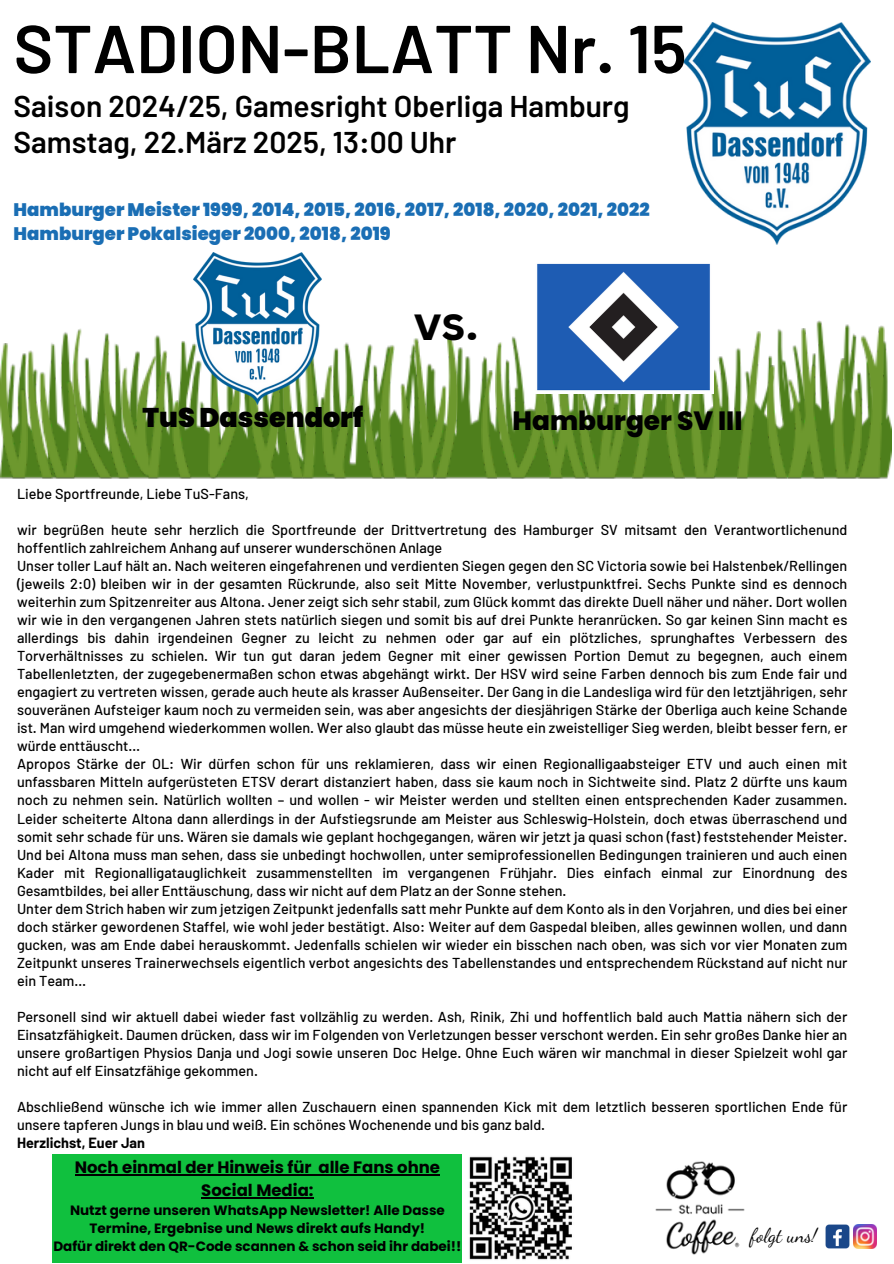
<style>
.page{position:relative;width:894px;height:1264px;background:#fff}
.page>*{position:absolute;margin:0;border:0;box-sizing:border-box;transform-origin:0 0}
.t1{font:600 67.5px "Barlow";color:#000}
.t2{font:700 48px "Canva Sans";color:#000}
.t3{font:600 30px/36px "Barlow";color:#000}
.t4{font:900 27px "Poppins";color:#000}
.t5{font:800 26.4px "Poppins";color:#000}
.t6{font:19.8px "Dancing Script";color:#000}
.t7{font:900 18.15px/23.7px "Poppins";color:#1a6eb4}
.t8{font:700 16.5px/22.5px "Poppins";color:#000;text-align:center}
.t9{font:500 14.4px/18px "Barlow";color:#000;text-align:justify}
.t10{font:700 14.4px "Barlow";color:#000}
.t11{font:700 13.5px/18px "Poppins";color:#000;text-align:center}
</style>
<div class="page">
<img style="left:29px;top:321px;width:862px;height:157px">
<img style="left:209px;top:404px;width:31px;height:74px">
<img style="left:323px;top:366px;width:30px;height:112px">
<img style="left:482px;top:370px;width:13px;height:108px">
<img style="left:39px;top:372px;width:39px;height:107px">
<img style="left:173px;top:400px;width:19px;height:78px">
<img style="left:665px;top:393px;width:19px;height:85px">
<img style="left:690px;top:324px;width:30px;height:154px">
<img style="left:363px;top:379px;width:17px;height:99px">
<img style="left:249px;top:404px;width:32px;height:74px">
<img style="left:72px;top:328px;width:40px;height:150px">
<img style="left:380px;top:345px;width:14px;height:134px">
<img style="left:586px;top:393px;width:44px;height:86px">
<img style="left:737px;top:331px;width:23px;height:148px">
<img style="left:767px;top:366px;width:19px;height:112px">
<img style="left:786px;top:328px;width:37px;height:150px">
<img style="left:832px;top:358px;width:29px;height:121px">
<img style="left:858px;top:325px;width:26px;height:153px">
<img style="left:400px;top:337px;width:35px;height:141px">
<img style="left:435px;top:333px;width:23px;height:145px">
<img style="left:129px;top:351px;width:39px;height:127px">
<img style="left:102px;top:339px;width:27px;height:139px">
<img style="left:282px;top:404px;width:34px;height:75px">
<img style="left:632px;top:393px;width:21px;height:86px">
<img style="left:495px;top:336px;width:91px;height:143px">
<img style="left:0;top:343px;width:27px;height:135px">
<img style="left:27px;top:351px;width:26px;height:127px">
<img style="left:825px;top:1224px;width:31px;height:25px">
<img style="left:655px;top:1161px;width:90px;height:94px">
<img style="left:853px;top:1224px;width:23px;height:24px">
<img style="left:193px;top:252px;width:128px;height:152px">
<img style="left:683px;top:23px;width:187px;height:221px">
<img style="left:469px;top:1156px;width:103px;height:104px">
<div style="left:53px;top:1154px;width:409px;height:108px;background:#10c03e"></div>
<img style="left:533px;top:263px;width:180px;height:130px">
<hr style="left:75px;top:1174px;width:236px;height:1px;background:#000">
<hr style="left:318px;top:1174px;width:122px;height:1px;background:#000">
<hr style="left:201px;top:1196px;width:112px;height:2px;background:#000">
<p class="t1" style="left:14px;top:6px;width:674px">STADION-BLATT Nr. 15</p>
<p class="t3" style="left:14px;top:87px;width:617px">Saison 2024/25, Gamesright Oberliga Hamburg<br>Samstag, 22.März 2025, 13:00 Uhr</p>
<p class="t7" style="left:14px;top:198px;width:637px">Hamburger Meister 1999, 2014, 2015, 2016, 2017, 2018, 2020, 2021, 2022<br>Hamburger Pokalsieger 2000, 2018, 2019</p>
<p class="t2" style="left:413px;top:289px;width:66px">vs.</p>
<p class="t4" style="left:142px;top:398px;width:222px">TuS Dassendorf</p>
<p class="t5" style="left:512px;top:402px;width:231px">Hamburger SV III</p>
<h2 class="t9" style="left:17px;top:484px;width:233px">Liebe Sportfreunde, Liebe TuS-Fans,</h2>
<p class="t9" style="left:17px;top:520px;width:831px">wir begrüßen heute sehr herzlich die Sportfreunde der Drittvertretung des Hamburger SV mitsamt den Verantwortlichenund hoffentlich zahlreichem Anhang auf unserer wunderschönen Anlage</p>
<p class="t9" style="left:17px;top:556px;width:831px">Unser toller Lauf hält an. Nach weiteren eingefahrenen und verdienten Siegen gegen den SC Victoria sowie bei Halstenbek/Rellingen (jeweils 2:0) bleiben wir in der gesamten Rückrunde, also seit Mitte November, verlustpunktfrei. Sechs Punkte sind es dennoch weiterhin zum Spitzenreiter aus Altona. Jener zeigt sich sehr stabil, zum Glück kommt das direkte Duell näher und näher. Dort wollen wir wie in den vergangenen Jahren stets natürlich siegen und somit bis auf drei Punkte heranrücken. So gar keinen Sinn macht es allerdings bis dahin irgendeinen Gegner zu leicht zu nehmen oder gar auf ein plötzliches, sprunghaftes Verbessern des Torverhältnisses zu schielen. Wir tun gut daran jedem Gegner mit einer gewissen Portion Demut zu begegnen, auch einem Tabellenletzten, der zugegebenermaßen schon etwas abgehängt wirkt. Der HSV wird seine Farben dennoch bis zum Ende fair und engagiert zu vertreten wissen, gerade auch heute als krasser Außenseiter. Der Gang in die Landesliga wird für den letztjährigen, sehr souveränen Aufsteiger kaum noch zu vermeiden sein, was aber angesichts der diesjährigen Stärke der Oberliga auch keine Schande ist. Man wird umgehend wiederkommen wollen. Wer also glaubt das müsse heute ein zweistelliger Sieg werden, bleibt besser fern, er würde enttäuscht…</p>
<p class="t9" style="left:17px;top:754px;width:831px">Apropos Stärke der OL: Wir dürfen schon für uns reklamieren, dass wir einen Regionalligaabsteiger ETV und auch einen mit unfassbaren Mitteln aufgerüsteten ETSV derart distanziert haben, dass sie kaum noch in Sichtweite sind. Platz 2 dürfte uns kaum noch zu nehmen sein. Natürlich wollten – und wollen - wir Meister werden und stellten einen entsprechenden Kader zusammen.<br>Leider scheiterte Altona dann allerdings in der Aufstiegsrunde am Meister aus Schleswig-Holstein, doch etwas überraschend und somit sehr schade für uns. Wären sie damals wie geplant hochgegangen, wären wir jetzt ja quasi schon (fast) feststehender Meister.<br>Und bei Altona muss man sehen, dass sie unbedingt hochwollen, unter semiprofessionellen Bedingungen trainieren und auch einen Kader mit Regionalligatauglichkeit zusammenstellten im vergangenen Frühjahr. Dies einfach einmal zur Einordnung des Gesamtbildes, bei aller Enttäuschung, dass wir nicht auf dem Platz an der Sonne stehen.</p>
<h1 class="t9" style="left:17px;top:898px;width:831px">Unter dem Strich haben wir zum jetzigen Zeitpunkt jedenfalls satt mehr Punkte auf dem Konto als in den Vorjahren, und dies bei einer doch stärker gewordenen Staffel, wie wohl jeder bestätigt. Also: Weiter auf dem Gaspedal bleiben, alles gewinnen wollen, und dann gucken, was am Ende dabei herauskommt. Jedenfalls schielen wir wieder ein bisschen nach oben, was sich vor vier Monaten zum Zeitpunkt unseres Trainerwechsels eigentlich verbot angesichts des Tabellenstandes und entsprechendem Rückstand auf nicht nur ein Team…</h1>
<p class="t9" style="left:17px;top:1006px;width:831px">Personell sind wir aktuell dabei wieder fast vollzählig zu werden. Ash, Rinik, Zhi und hoffentlich bald auch Mattia nähern sich der Einsatzfähigkeit. Daumen drücken, dass wir im Folgenden von Verletzungen besser verschont werden. Ein sehr großes Danke hier an unsere großartigen Physios Danja und Jogi sowie unseren Doc Helge. Ohne Euch wären wir manchmal in dieser Spielzeit wohl gar nicht auf elf Einsatzfähige gekommen.</p>
<p class="t9" style="left:17px;top:1096px;width:831px">Abschließend wünsche ich wie immer allen Zuschauern einen spannenden Kick mit dem letztlich besseren sportlichen Ende für unsere tapferen Jungs in blau und weiß. Ein schönes Wochenende und bis ganz bald.</p>
<p class="t10" style="left:17px;top:1133px;width:129px">Herzlichst, Euer Jan</p>
<p class="t8" style="left:75px;top:1156px;width:367px">Noch einmal der Hinweis für alle Fans ohne<br>Social Media:</p>
<p class="t11" style="left:70px;top:1201px;width:376px">Nutzt gerne unseren WhatsApp Newsletter! Alle Dasse<br>Termine, Ergebnise und News direkt aufs Handy!</p>
<p class="t11" style="left:53px;top:1237px;width:409px">Dafür direkt den QR-Code scannen &amp; schon seid ihr dabei!!</p>
<p class="t6" style="left:750px;top:1223px;width:68px">folgt uns!</p>
</div>
